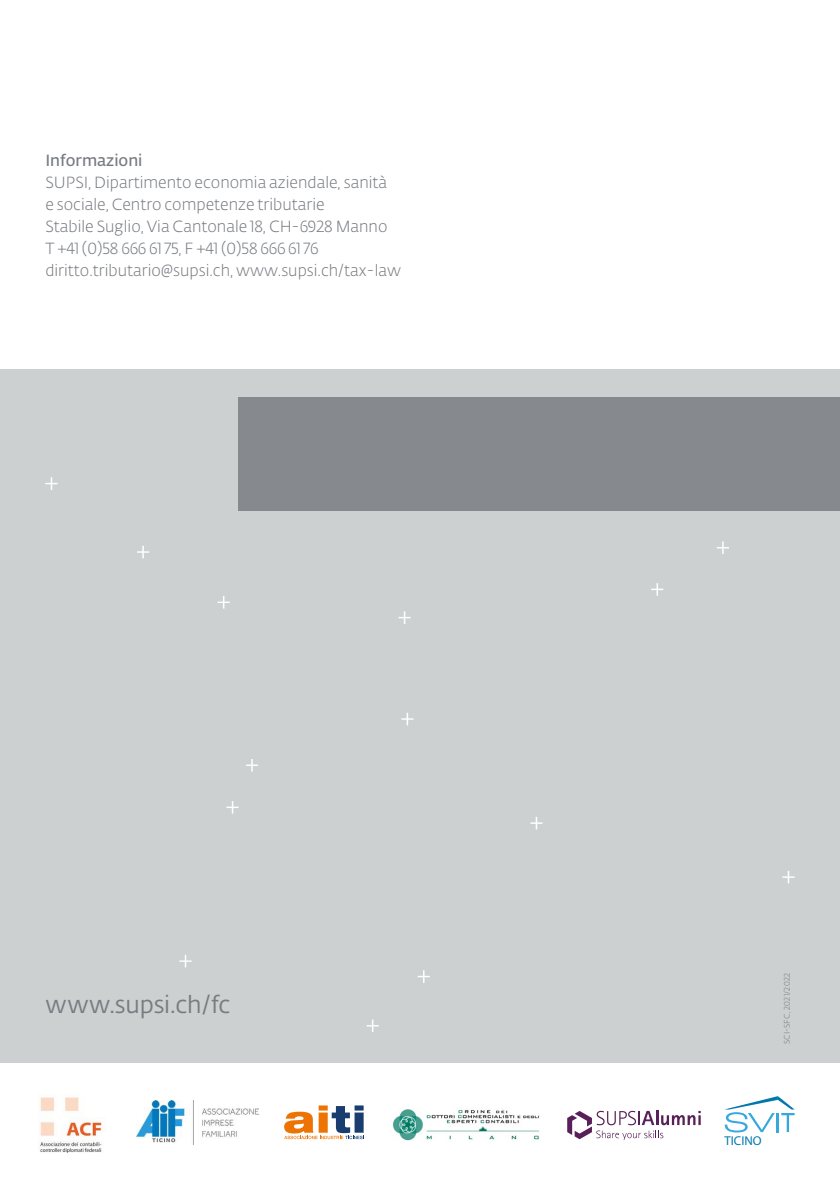
<style>
.page{position:relative;width:840px;height:1191px;background:#fff}
.page>*{position:absolute;margin:0;border:0;box-sizing:border-box;transform-origin:0 0}
.t1{font:24px "SUPSI Fedra Sans";letter-spacing:-.01em;color:#787c81}
.t2{font:300 16px/22px "SUPSI Fedra Sans";color:#787c81}
.t3{font:600 16px "SUPSI Fedra Sans";color:#787c81}
.t4{font:12.8px "Myriad Pro";color:#0078ab}
.t5{font:300 8px "SUPSI Fedra Sans";letter-spacing:.025em;color:#787c81}
</style>
<div class="page">
<div style="left:0;top:369px;width:839px;height:693px;background:#cdd0d1"></div>
<svg style="left:45px;top:477px;width:13px;height:13px"></svg>
<svg style="left:137px;top:546px;width:12px;height:12px"></svg>
<svg style="left:217px;top:596px;width:13px;height:12px"></svg>
<svg style="left:398px;top:611px;width:12px;height:13px"></svg>
<svg style="left:651px;top:583px;width:12px;height:12px"></svg>
<svg style="left:717px;top:541px;width:11px;height:13px"></svg>
<svg style="left:782px;top:871px;width:12px;height:12px"></svg>
<svg style="left:530px;top:817px;width:12px;height:12px"></svg>
<svg style="left:401px;top:712px;width:12px;height:13px"></svg>
<svg style="left:417px;top:970px;width:12px;height:12px"></svg>
<svg style="left:246px;top:759px;width:12px;height:12px"></svg>
<svg style="left:226px;top:801px;width:12px;height:12px"></svg>
<svg style="left:179px;top:955px;width:12px;height:12px"></svg>
<svg style="left:366px;top:1019px;width:12px;height:13px"></svg>
<div style="left:239px;top:397px;width:600px;height:113px;background:#86898e"></div>
<img style="left:392px;top:1109px;width:148px;height:32px">
<svg style="left:567px;top:1110px;width:133px;height:30px"></svg>
<svg style="left:284px;top:1105px;width:80px;height:34px"></svg>
<svg style="left:724px;top:1096px;width:70px;height:36px"></svg>
<img style="left:136px;top:1100px;width:123px;height:45px">
<img style="left:40px;top:1097px;width:66px;height:55px">
<p class="t3" style="left:45px;top:149px;width:99px">Informazioni</p>
<p class="t2" style="left:45px;top:171px;width:357px">SUPSI, Dipartimento economia aziendale, sanità<br>e sociale, Centro competenze tributarie<br>Stabile Suglio, Via Cantonale 18, CH-6928 Manno<br>T +41 (0)58 666 61 75, F +41 (0)58 666 61 76 diritto.tributario@supsi.ch, www.supsi.ch/tax-law</p>
<h1 class="t1" style="left:45px;top:988px;width:186px">www.supsi.ch/fc</h1>
<p class="t5" style="left:781px;top:1044px;width:73px;rotate:-90deg">SCI-SFC, 2021/2022</p>
<p class="t4" style="left:724px;top:1133px;width:39px">TICINO</p>
</div>
